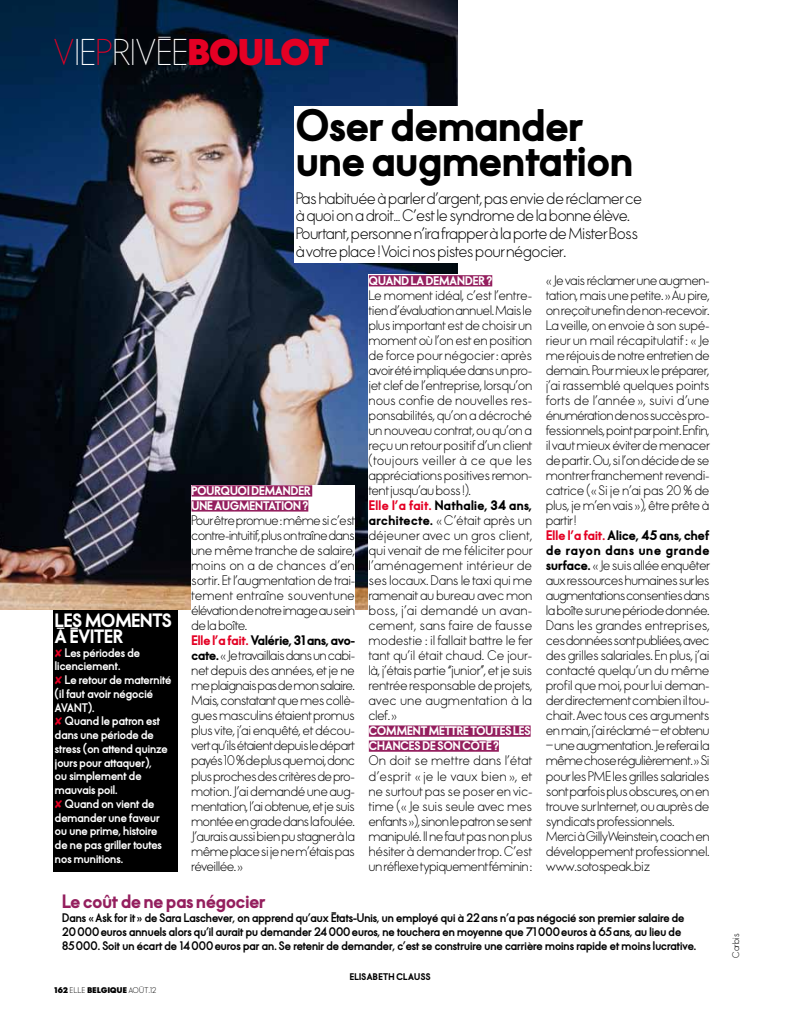
<style>
.page{position:relative;width:798px;height:1030px;background:#fff}
.page>*{position:absolute;margin:0;border:0;box-sizing:border-box;transform-origin:0 0}
.t1{font:800 41.25px/35px "Elle Nova C";letter-spacing:.005em;color:#000}
.t2{font:300 33.75px "Elle Nova C";letter-spacing:.015em;color:#fff}
.t3{font:800 17.5px "Elle Nova C";letter-spacing:.005em;color:#941f5e}
.t4{font:800 17.5px/16.2px "Elle Nova C";color:#fff}
.t5{font:15px/17.5px "Elle Nova C";letter-spacing:.005em;color:#000}
.t6{font:12.5px/15px "Elle Nova C";letter-spacing:.01em;color:#000}
.t7{font:700 11.25px/13.8px "Elle Nova C";letter-spacing:.005em;color:#000}
.t8{font:700 11.25px/13.8px "Elle Nova C";letter-spacing:.005em;color:#fff}
.t9{font:800 11.25px/15px "Elle Nova C";color:#fff}
.t10{font:800 8.75px "Elle Nova C";color:#000}
.t11{font:8.75px "Elle Nova C";letter-spacing:.005em;color:#000}
.t12{font:900 7.5px "Elle Nova C";letter-spacing:.05em;color:#000}
.s1{color:#e40024}
.s2{font-weight:900;color:#e40024}
.s3{font-weight:800;color:#e40024}
.s4{font-weight:800}
.s5{font-weight:400}
</style>
<div class="page">
<img style="left:0;top:1px;width:457px;height:608px">
<div style="left:53px;top:609px;width:124px;height:262px;background:#000"></div>
<div style="left:294px;top:106px;width:378px;height:88px;background:#fff"></div>
<div style="left:294px;top:188px;width:378px;height:74px;background:#fff"></div>
<div style="left:191px;top:485px;width:163px;height:395px;background:#fff"></div>
<div style="left:191px;top:485px;width:121px;height:11px;background:#941f5e"></div>
<div style="left:191px;top:500px;width:117px;height:11px;background:#941f5e"></div>
<div style="left:369px;top:274px;width:162px;height:606px;background:#fff"></div>
<div style="left:369px;top:275px;width:123px;height:11px;background:#941f5e"></div>
<div style="left:369px;top:725px;width:161px;height:11px;background:#941f5e"></div>
<div style="left:369px;top:740px;width:129px;height:11px;background:#941f5e"></div>
<h2 class="t2" style="left:54px;top:34px;width:276px"><span class="s1">V</span>IE<span class="s1">P</span>RIVÉE<span class="s2">BOULOT</span></h2>
<h3 class="t4" style="left:55px;top:612px;width:118px">LES MOMENTS<br>À ÉVITER</h3>
<p class="t8" style="left:55px;top:645px;width:86px;text-indent:10px">Les périodes de licenciement.</p>
<p class="t8" style="left:55px;top:673px;width:118px;text-indent:10px">Le retour de maternité (il faut avoir négocié<br>AVANT).</p>
<p class="t8" style="left:55px;top:714px;width:114px;text-indent:10px">Quand le patron est dans une période de stress (on attend quinze jours pour attaquer),<br>ou simplement de mauvais poil.</p>
<p class="t8" style="left:55px;top:797px;width:108px;text-indent:10px">Quand on vient de demander une faveur ou une prime, histoire de ne pas griller toutes nos munitions.</p>
<h1 class="t1" style="left:296px;top:109px;width:338px">Oser demander une augmentation</h1>
<p class="t5" style="left:296px;top:190px;width:347px">Pas habituée à parler d’argent, pas envie de réclamer ce à quoi on a droit… C’est le syndrome de la bonne élève.<br>Pourtant, personne n’ira frapper à la porte de Mister Boss à votre place! Voici nos pistes pour négocier.</p>
<p class="t9" style="left:191px;top:484px;width:120px">POURQUOI DEMANDER<br>UNE AUGMENTATION?</p>
<p class="t6" style="left:191px;top:513px;width:165px">Pour être promue: même si c’est contre-intuitif, plus on traîne dans une même tranche de salaire, moins on a de chances d’en sortir. Et l’augmentation de trai&shy;tement entraîne souventune élévation de notre image au sein de la boîte.<br><span class="s3">Elle l’a fait.</span> <span class="s4">Valérie, 31ans, avo&shy;cate.</span> « Je travaillais dans un cabi&shy;net depuis des années, et je ne me plaignais pas de mon salaire.<br>Mais, constatant que mes collè&shy;gues masculins étaient promus plus vite, j’ai enquêté, et décou&shy;vert qu’ils étaient depuis le départ payés 10% de plus que moi, donc plus proches des critères de pro&shy;motion. J’ai demandé une aug&shy;mentation, l’ai obtenue, et je suis montée en grade dans la foulée.<br>J’aurais aussi bien pu stagner à la même place si je ne m’étais pas réveillée. »</p>
<p class="t9" style="left:369px;top:274px;width:125px">QUAND LA DEMANDER?</p>
<p class="t6" style="left:369px;top:288px;width:165px">Le moment idéal, c’est l’entre&shy;tien d’évaluation annuel. Mais le plus important est de choisir un moment où l’on est en position de force pour négocier: après avoir été impliquée dans un pro&shy;jet clef de l’entreprise, lorsqu’on nous confie de nouvelles res&shy;ponsabilités, qu’on a décroché un nouveau contrat, ou qu’on a reçu un retour positif d’un client (toujours veiller à ce que les appréciations positives remon&shy;tent jusqu’au boss !).<br><span class="s3">Elle l’a fait.</span> <span class="s4">Nathalie, 34 ans, architecte.</span> « C’était après un déjeuner avec un gros client, qui venait de me féliciter pour l’aménagement intérieur de ses locaux. Dans le taxi qui me ramenait au bureau avec mon boss, j’ai demandé un avan&shy;cement, sans faire de fausse modestie : il fallait battre le fer tant qu’il était chaud. Ce jour&shy;là, j’étais partie “junior”, et je suis rentrée responsable de projets, avec une augmentation à la clef. »</p>
<p class="t9" style="left:369px;top:724px;width:163px">COMMENT METTRE TOUTES LES<br>CHANCES DE SON CÔTÉ ?</p>
<p class="t6" style="left:369px;top:753px;width:165px;text-align:justify">On doit se mettre dans l’état d’esprit « je le vaux bien », et ne surtout pas se poser en vic&shy;time (« Je suis seule avec mes enfants »), sinon le patron se sent manipulé. Il ne faut pas non plus hésiter à demander trop. C’est un réflexe typiquement féminin:</p>
<p class="t6" style="left:546px;top:273px;width:165px">« Je vais réclamer une augmen&shy;tation, mais une petite. » Au pire, on reçoit une fin de non-recevoir.<br>La veille, on envoie à son supé&shy;rieur un mail récapitulatif : « Je me réjouis de notre entretien de demain. Pour mieux le préparer, j’ai rassemblé quelques points forts de l’année », suivi d’une énumération de nos succès pro&shy;fessionnels, point par point. Enfin, il vaut mieux éviter de menacer de partir. Ou, si l’on décide de se montrer franchement revendi&shy;catrice (« Si je n’ai pas 20% de plus, je m’en vais »), être prête à partir!<br><span class="s3">Elle l’a fait.</span> <span class="s4">Alice, 45 ans, chef de rayon dans une grande surface.</span> « Je suis allée enquêter aux ressources humaines sur les augmentations consenties dans la boîte sur une période donnée.<br>Dans les grandes entreprises, ces données sont publiées, avec des grilles salariales. En plus, j’ai contacté quelqu’un du même profil que moi, pour lui deman&shy;der directement combien il tou&shy;chait. Avec tous ces arguments en main, j’ai réclamé – et obtenu</p>
<p class="t6" style="left:546px;top:738px;width:165px">– une augmentation. Je referai la même chose régulièrement.» Si pour les PME les grilles salariales sont parfois plus obscures, on en trouve sur Internet, ou auprès de syndicats professionnels.<br>Merci à Gilly Weinstein, coach en développement professionnel. www.sotospeak.biz</p>
<h3 class="t3" style="left:62px;top:891px;width:205px">Le coût de ne pas négocier</h3>
<p class="t7" style="left:62px;top:911px;width:635px">Dans «Ask for it » de Sara Laschever, on apprend qu’aux Ètats-Unis, un employé qui à 22ans n’a pas négocié son premier salaire de<br>20000euros annuels alors qu’il aurait pu demander 24000euros, ne touchera en moyenne que 71000euros à 65ans, au lieu de<br>85000. Soit un écart de 14000euros par an. Se retenir de demander, c’est se construire une carrière moins rapide et moins lucrative.</p>
<p class="t12" style="left:54px;top:985px;width:103px">162 <span class="s5">ELLE</span> BELGIQUE <span class="s5">AOÛT.12</span></p>
<p class="t10" style="left:349px;top:971px;width:82px">ELISABETH CLAUSS</p>
<p class="t11" style="left:730px;top:957px;width:26px;rotate:-90deg">Corbis</p>
</div>
